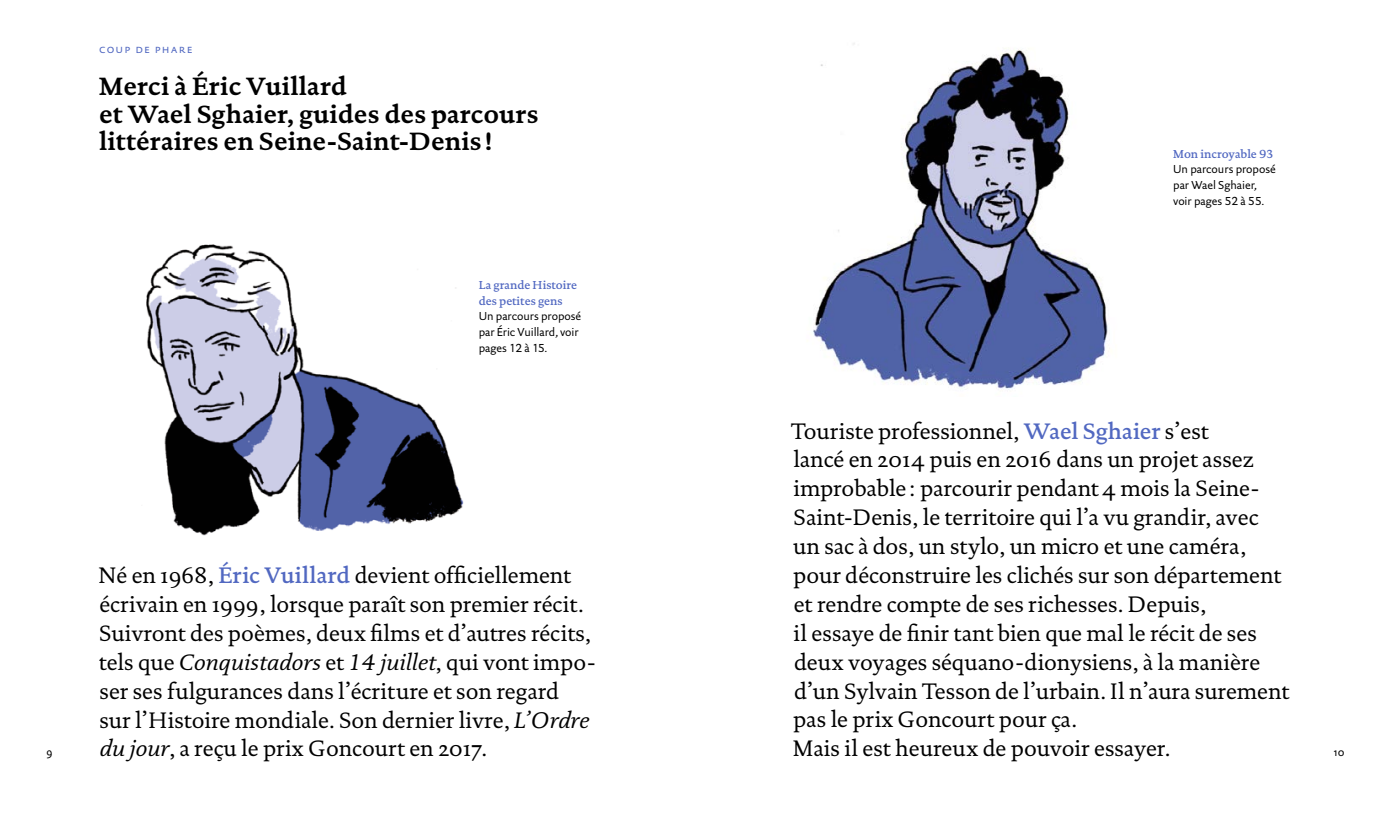
<style>
.page{position:relative;width:1389px;height:819px;background:#fff}
.page>*{position:absolute;margin:0;border:0;box-sizing:border-box;transform-origin:0 0}
.t1{font:700 25.38px/27.1px "Documenta";color:#000}
.t2{font:22.75px/28.9px "Documenta Regular Os F";color:#000}
.t3{font:11.72px/15.8px "Documenta Sans";color:#000}
.t4{font:11.72px/15.8px "Documenta Medium Os F";color:#5168c1}
.t5{font:500 11.72px "Documenta";letter-spacing:-.01em;color:#5168c1}
.t6{font:11.72px "Documenta Sans Regular Small Caps";letter-spacing:.095em;color:#5168c1}
.t7{font:11.72px "Documenta Sans Regular Os F";color:#000}
.s1{font-family:"Documenta";font-weight:500;color:#5168c1}
.s2{font-family:"Documenta";font-style:italic}
</style>
<div class="page">
<img style="left:813px;top:43px;width:297px;height:347px">
<img style="left:146px;top:244px;width:318px;height:292px">
<p class="t6" style="left:99px;top:41px;width:95px">coup de phare</p>
<p class="t1" style="left:99px;top:73px;width:441px">Merci à Éric Vuillard<br>et Wael Sghaier, guides des parcours littéraires en Seine-Saint-Denis !</p>
<p class="t4" style="left:479px;top:277px;width:100px">La grande Histoire des petites gens</p>
<p class="t3" style="left:479px;top:308px;width:104px">Un parcours proposé par Éric Vuillard, voir pages 12 à 15.</p>
<p class="t5" style="left:1173px;top:146px;width:102px">Mon incroyable 93</p>
<p class="t3" style="left:1173px;top:161px;width:104px">Un parcours proposé par Wael Sghaier, voir pages 52 à 55.</p>
<p class="t2" style="left:791px;top:416px;width:500px">Touriste professionnel, <span class="s1">Wael Sghaier</span> s’est<br>lancé en 2014 puis en 2016 dans un projet assez improbable : parcourir pendant 4 mois la Seine-Saint-Denis, le territoire qui l’a vu grandir, avec<br>un sac à dos, un stylo, un micro et une caméra, pour déconstruire les clichés sur son département et rendre compte de ses richesses. Depuis,<br>il essaye de finir tant bien que mal le récit de ses deux voyages séquano-dionysiens, à la manière d’un Sylvain Tesson de l’urbain. Il n’aura surement pas le prix Goncourt pour ça.</p>
<p class="t2" style="left:98px;top:561px;width:499px">Né en 1968, <span class="s1">Éric Vuillard</span> devient officiellement écrivain en 1999, lorsque paraît son premier récit.<br>Suivront des poèmes, deux films et d’autres récits, tels que <span class="s2">Conquistadors</span> et <span class="s2">14 juillet</span>, qui vont impo&shy;ser ses fulgurances dans l’écriture et son regard<br>sur l’Histoire mondiale. Son dernier livre, <span class="s2">L’Ordre du jour</span>, a reçu le prix Goncourt en 2017.</p>
<p class="t7" style="left:47px;top:745px;width:8px">9</p>
<p class="t2" style="left:793px;top:734px;width:379px">Mais il est heureux de pouvoir essayer.</p>
<p class="t7" style="left:1334px;top:745px;width:12px">10</p>
</div>
